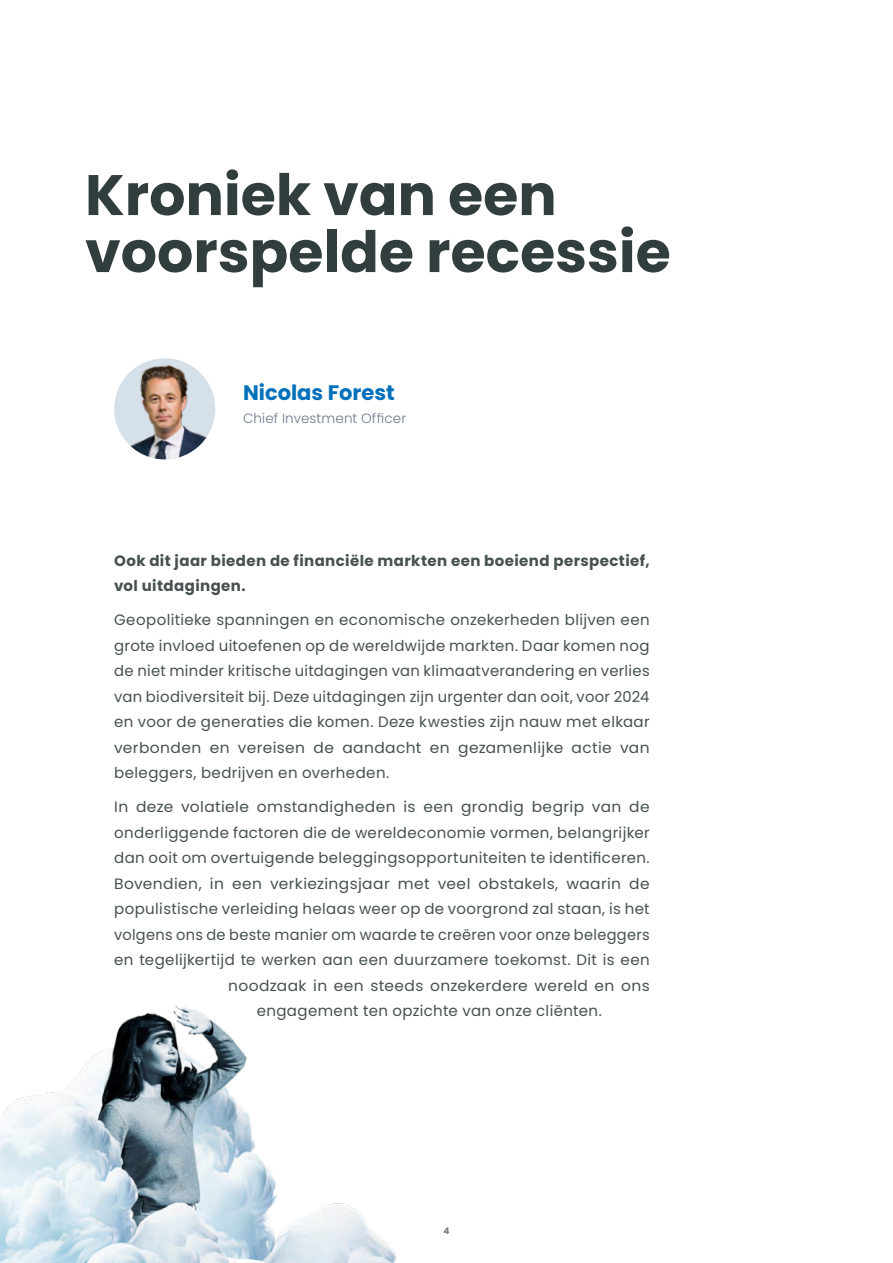
<style>
.page{position:relative;width:893px;height:1263px;background:#fff}
.page>*{position:absolute;margin:0;border:0;box-sizing:border-box;transform-origin:0 0}
.t1{font:700 57px/57px "Poppins";color:#323d3e}
.t2{font:700 21px "Poppins";color:#0070ba}
.t3{font:15px/25.5px "Poppins";letter-spacing:.025em;color:#475151;text-align:justify}
.t4{font:700 15px/25.5px "Poppins";letter-spacing:.025em;color:#475151}
.t5{font:300 13.5px "Poppins";letter-spacing:.01em;color:#6b7a8a}
.t6{font:700 9px "Poppins";color:#7c7b7b}
</style>
<div class="page">
<img style="left:0;top:1006px;width:397px;height:257px">
<img style="left:114px;top:359px;width:101px;height:100px">
<h1 class="t1" style="left:85px;top:167px;width:587px">Kroniek van een voorspelde recessie</h1>
<h2 class="t2" style="left:243px;top:381px;width:153px">Nicolas Forest</h2>
<p class="t5" style="left:243px;top:411px;width:165px">Chief Investment Officer</p>
<p class="t4" style="left:114px;top:548px;width:537px">Ook dit jaar bieden de financiële markten een boeiend perspectief, vol uitdagingen.</p>
<p class="t3" style="left:114px;top:607px;width:537px">Geopolitieke spanningen en economische onzekerheden blijven een grote invloed uitoefenen op de wereldwijde markten. Daar komen nog de niet minder kritische uitdagingen van klimaatverandering en verlies van biodiversiteit bij. Deze uitdagingen zijn urgenter dan ooit, voor 2024 en voor de generaties die komen. Deze kwesties zijn nauw met elkaar verbonden en vereisen de aandacht en gezamenlijke actie van beleggers, bedrijven en overheden.</p>
<p class="t3" style="left:114px;top:794px;width:537px">In deze volatiele omstandigheden is een grondig begrip van de</p>
<p class="t3" style="left:114px;top:820px;width:537px">onderliggende factoren die de wereldeconomie vormen, belangrijker</p>
<p class="t3" style="left:114px;top:845px;width:537px">dan ooit om overtuigende beleggingsopportuniteiten te identificeren.</p>
<p class="t3" style="left:114px;top:871px;width:537px">Bovendien, in een verkiezingsjaar met veel obstakels, waarin de</p>
<p class="t3" style="left:114px;top:896px;width:537px">populistische verleiding helaas weer op de voorgrond zal staan, is het</p>
<p class="t3" style="left:114px;top:922px;width:537px">volgens ons de beste manier om waarde te creëren voor onze beleggers</p>
<p class="t3" style="left:114px;top:947px;width:537px">en tegelijkertijd te werken aan een duurzamere toekomst. Dit is een</p>
<p class="t3" style="left:228px;top:973px;width:423px">noodzaak in een steeds onzekerdere wereld en ons</p>
<p class="t3" style="left:257px;top:998px;width:347px">engagement ten opzichte van onze cliënten.</p>
<p class="t6" style="left:443px;top:1225px;width:8px">4</p>
</div>
